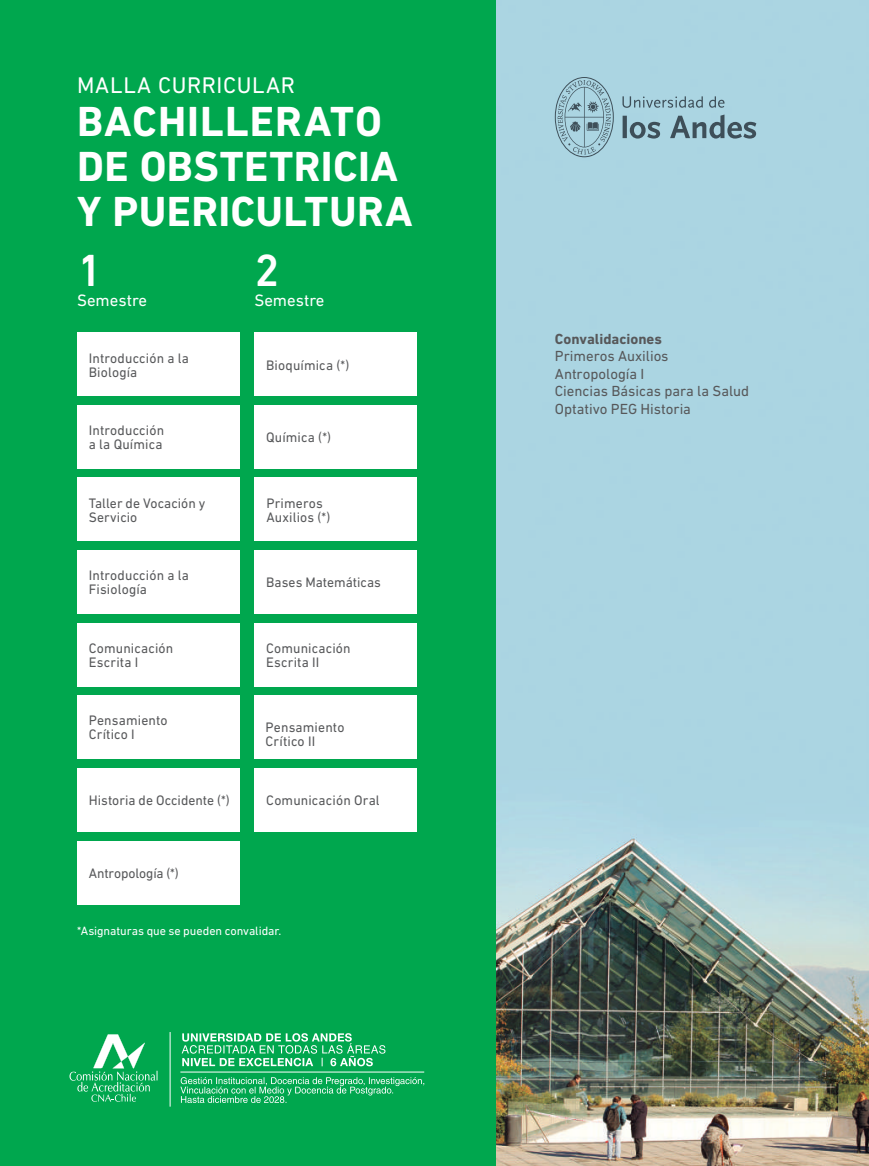
<style>
.page{position:relative;width:869px;height:1166px;background:#fff}
.page>*{position:absolute;margin:0;border:0;box-sizing:border-box;transform-origin:0 0}
.t1{font:500 45.85px "DIN Next LT Pro";color:#fff}
.t2{font:700 42.88px/45px "DIN Next LT Pro";letter-spacing:.015em;color:#fff}
.t3{font:23.1px "DIN Next LT Pro";letter-spacing:.03em;color:#fff}
.t4{font:16.8px "DIN Next LT Pro";color:#fff}
.t5{font:14.88px/17.5px "DIN Next LT Pro";color:#57585a}
.t6{font:700 14.88px "DIN Next LT Pro";color:#57585a}
.t7{font:14px/14px "DIN Next LT Pro";letter-spacing:.01em;color:#57585a}
.t8{font:14px "DIN Next LT Pro";letter-spacing:-.01em;color:#57585a}
.t9{font:12.25px "DIN Next LT Pro";letter-spacing:-.005em;color:#fff}
</style>
<div class="page">
<img style="left:495px;top:0;width:373px;height:1166px">
<div style="left:0;top:0;width:495px;height:1166px;background:#00a74e"></div>
<div style="left:254px;top:477px;width:162px;height:64px;background:#fff"></div>
<div style="left:254px;top:550px;width:162px;height:64px;background:#fff"></div>
<div style="left:254px;top:623px;width:162px;height:63px;background:#fff"></div>
<div style="left:254px;top:695px;width:162px;height:64px;background:#fff"></div>
<div style="left:254px;top:768px;width:162px;height:64px;background:#fff"></div>
<div style="left:254px;top:405px;width:162px;height:64px;background:#fff"></div>
<div style="left:254px;top:332px;width:162px;height:64px;background:#fff"></div>
<div style="left:77px;top:332px;width:162px;height:64px;background:#fff"></div>
<div style="left:77px;top:405px;width:162px;height:64px;background:#fff"></div>
<div style="left:77px;top:477px;width:162px;height:64px;background:#fff"></div>
<div style="left:77px;top:550px;width:162px;height:64px;background:#fff"></div>
<div style="left:77px;top:623px;width:162px;height:63px;background:#fff"></div>
<div style="left:77px;top:695px;width:162px;height:64px;background:#fff"></div>
<div style="left:77px;top:768px;width:162px;height:64px;background:#fff"></div>
<div style="left:77px;top:841px;width:162px;height:64px;background:#fff"></div>
<svg style="left:69px;top:1034px;width:88px;height:68px"></svg>
<svg style="left:180px;top:1077px;width:244px;height:26px"></svg>
<hr style="left:180px;top:1072px;width:244px;height:1px;background:#fff">
<hr style="left:170px;top:1032px;width:1px;height:74px;background:#fff">
<svg style="left:181px;top:1033px;width:204px;height:33px"></svg>
<svg style="left:708px;top:96px;width:16px;height:12px"></svg>
<svg style="left:554px;top:77px;width:59px;height:80px;background:#96bcc8"></svg>
<svg style="left:629px;top:122px;width:31px;height:17px"></svg>
<svg style="left:622px;top:116px;width:4px;height:22px"></svg>
<svg style="left:669px;top:115px;width:87px;height:24px;background:#80a1ad"></svg>
<svg style="left:622px;top:96px;width:80px;height:12px"></svg>
<h3 class="t3" style="left:77px;top:72px;width:219px">MALLA CURRICULAR</h3>
<h2 class="t2" style="left:77px;top:98px;width:337px">BACHILLERATO<br>DE OBSTETRICIA<br>Y PUERICULTURA</h2>
<h1 class="t1" style="left:77px;top:243px;width:27px">1</h1>
<p class="t4" style="left:77px;top:290px;width:72px">Semestre</p>
<h1 class="t1" style="left:254px;top:243px;width:27px">2</h1>
<p class="t4" style="left:254px;top:290px;width:72px">Semestre</p>
<p class="t7" style="left:89px;top:351px;width:102px">Introducción a la<br>Biología</p>
<p class="t7" style="left:266px;top:358px;width:85px">Bioquímica (*)</p>
<p class="t7" style="left:89px;top:423px;width:77px">Introducción a la Química</p>
<p class="t7" style="left:266px;top:430px;width:66px">Química (*)</p>
<p class="t7" style="left:89px;top:496px;width:118px">Taller de Vocación y<br>Servicio</p>
<p class="t7" style="left:266px;top:496px;width:65px">Primeros<br>Auxilios (*)</p>
<p class="t7" style="left:89px;top:568px;width:102px">Introducción a la<br>Fisiología</p>
<p class="t7" style="left:89px;top:641px;width:86px">Comunicación<br>Escrita I</p>
<p class="t7" style="left:266px;top:575px;width:116px">Bases Matemáticas</p>
<p class="t7" style="left:266px;top:641px;width:86px">Comunicación<br>Escrita II</p>
<p class="t7" style="left:89px;top:713px;width:80px">Pensamiento<br>Crítico I</p>
<p class="t7" style="left:265px;top:720px;width:80px">Pensamiento<br>Crítico II</p>
<p class="t7" style="left:89px;top:793px;width:142px">Historia de Occidente (*)</p>
<p class="t8" style="left:89px;top:865px;width:91px">Antropología (*)</p>
<p class="t7" style="left:266px;top:793px;width:115px">Comunicación Oral</p>
<p class="t9" style="left:77px;top:923px;width:206px">*Asignaturas que se pueden convalidar.</p>
<p class="t6" style="left:554px;top:330px;width:109px">Convalidaciones</p>
<p class="t5" style="left:554px;top:347px;width:196px">Primeros Auxilios<br>Antropología I<br>Ciencias Básicas para la Salud<br>Optativo PEG Historia</p>
</div>
